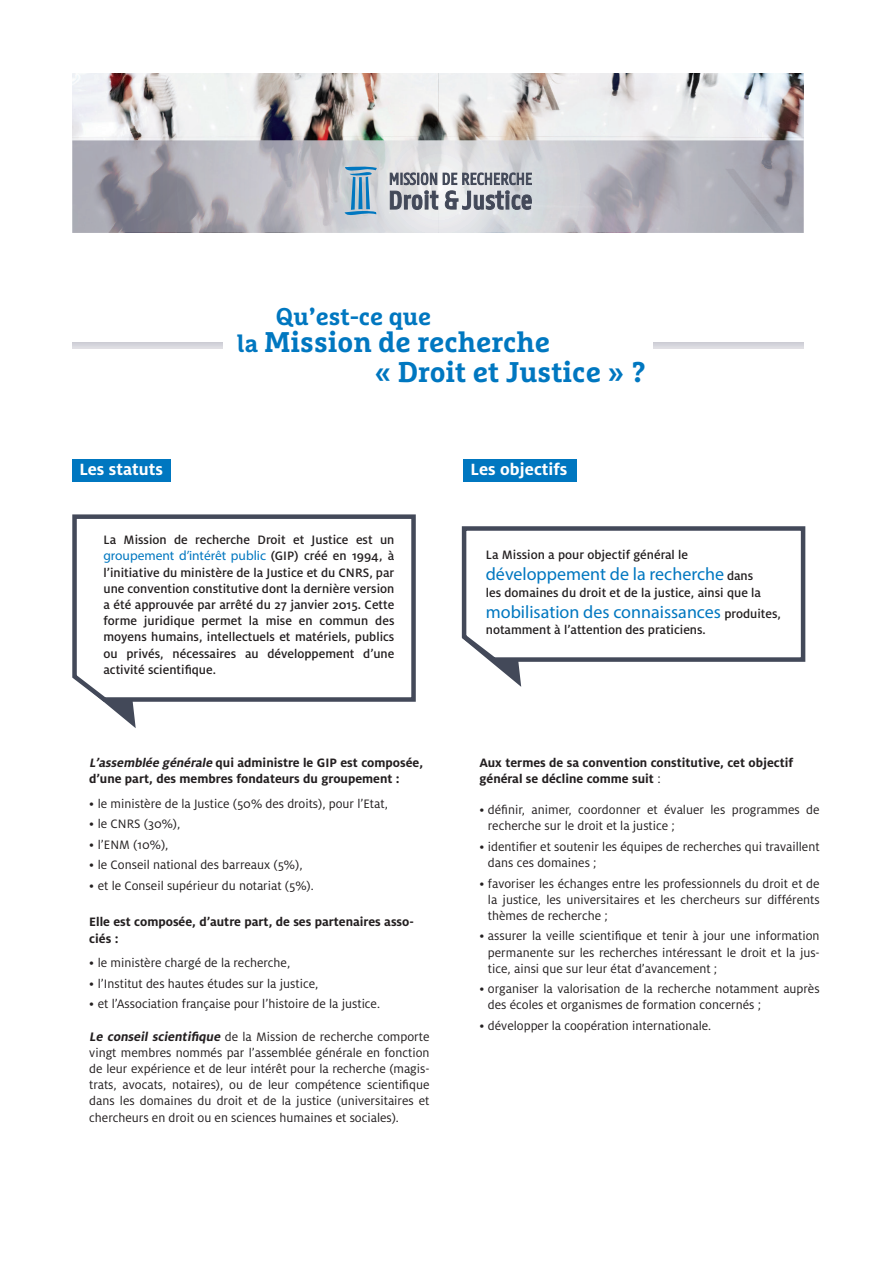
<style>
.page{position:relative;width:893px;height:1263px;background:#fff}
.page>*{position:absolute;margin:0;border:0;box-sizing:border-box;transform-origin:0 0}
.Titres{font:700 28.5px "Marselis Slab OT";color:#0077c0}
.Titres-2{font:700 24.15px "Marselis Slab OT";color:#0077c0}
.t1{font:18px "Myriad Pro";color:#0077c0}
.t2{font:700 18px "Milo";color:#fff}
.t3{font:13.5px/16.2px "Milo";color:#231f20;text-align:justify}
.t4{font:500 13.5px/16.2px "Milo OT";color:#231f20;text-align:justify}
.t5{font:700 13.5px/16.2px "Milo";color:#231f20}
.s1{font-size:24.15px}
.s2{font-family:"Myriad Pro";font-weight:400;color:#0077c0}
.s3{font-style:italic}
.s4{font-weight:700;font-style:italic;font-size:13.65px}
.s5{font-family:"Milo OT";font-weight:500;font-size:13.5px;color:#231f20}
.s6{font-weight:400}
</style>
<div class="page">
<div style="left:72px;top:342px;width:150px;height:7px;background:#d6d6dd"></div>
<div style="left:654px;top:342px;width:150px;height:7px;background:#d6d6dd"></div>
<div style="left:72px;top:459px;width:99px;height:23px;background:#0077c0"></div>
<div style="left:463px;top:459px;width:114px;height:23px;background:#0077c0"></div>
<img style="left:72px;top:73px;width:732px;height:67px">
<svg style="left:72px;top:140px;width:732px;height:93px;background:#b7b7be"></svg>
<svg style="left:390px;top:172px;width:142px;height:38px;background:#9da0a8"></svg>
<svg style="left:345px;top:166px;width:32px;height:53px;background:#8bb2cb"></svg>
<svg style="left:106px;top:704px;width:30px;height:24px"></svg>
<svg style="left:72px;top:514px;width:344px;height:190px"></svg>
<svg style="left:493px;top:664px;width:29px;height:23px"></svg>
<svg style="left:461px;top:526px;width:345px;height:138px"></svg>
<p class="Titres-2" style="left:276px;top:301px;width:157px">Qu’est-ce que</p>
<p class="Titres" style="left:237px;top:324px;width:314px"><span class="s1">la</span> Mission de recherche</p>
<p class="Titres" style="left:374px;top:354px;width:274px">« Droit et Justice » ?</p>
<p class="t2" style="left:79px;top:459px;width:85px">Les statuts</p>
<p class="t2" style="left:471px;top:459px;width:98px">Les objectifs</p>
<p class="t4" style="left:103px;top:532px;width:292px">La Mission de recherche Droit et Justice est un <span class="s2">groupement d’intérêt public</span> (GIP) créé en 1994, à l’initiative du ministère de la Justice et du CNRS, par une convention constitutive dont la dernière version a été approuvée par arrêté du 27 janvier 2015. Cette forme juridique permet la mise en commun des moyens humains, intellectuels et matériels, publics ou privés, nécessaires au développement d’une activité scientifique.</p>
<p class="t5" style="left:89px;top:754px;width:335px"><span class="s3">L’assemblée générale</span> qui administre le GIP est composée, d’une part, des membres fondateurs du groupement :</p>
<p class="t3" style="left:89px;top:795px;width:300px">• le ministère de la Justice (50% des droits), pour l’Etat,</p>
<p class="t3" style="left:89px;top:816px;width:93px">• le CNRS (30%),</p>
<p class="t3" style="left:89px;top:836px;width:81px">• l’ENM (10%),</p>
<p class="t3" style="left:89px;top:857px;width:215px">• le Conseil national des barreaux (5%),</p>
<p class="t3" style="left:89px;top:877px;width:226px">• et le Conseil supérieur du notariat (5%).</p>
<p class="t5" style="left:89px;top:914px;width:326px">Elle est composée, d’autre part, de ses partenaires asso&shy;ciés :</p>
<p class="t3" style="left:89px;top:955px;width:202px">• le ministère chargé de la recherche,</p>
<p class="t3" style="left:89px;top:975px;width:231px">• l’Institut des hautes études sur la justice,</p>
<p class="t3" style="left:89px;top:996px;width:292px">• et l’Association française pour l’histoire de la justice.</p>
<p class="t3" style="left:89px;top:1028px;width:342px"><span class="s4">Le conseil scientifique</span> de la Mission de recherche comporte vingt membres nommés par l’assemblée générale en fonction de leur expérience et de leur intérêt pour la recherche (magis&shy;trats, avocats, notaires), ou de leur compétence scientifique dans les domaines du droit et de la justice (universitaires et chercheurs en droit ou en sciences humaines et sociales).</p>
<p class="t4" style="left:486px;top:546px;width:204px">La Mission a pour objectif général le</p>
<p class="t1" style="left:486px;top:563px;width:269px">développement de la recherche <span class="s5">dans</span></p>
<p class="t4" style="left:486px;top:584px;width:277px">les domaines du droit et de la justice, ainsi que la</p>
<p class="t1" style="left:486px;top:601px;width:297px">mobilisation des connaissances <span class="s5">produites,</span></p>
<p class="t4" style="left:486px;top:622px;width:222px">notamment à l’attention des praticiens.</p>
<p class="t5" style="left:479px;top:754px;width:315px">Aux termes de sa convention constitutive, cet objectif général se décline comme suit <span class="s6">:</span></p>
<p class="t3" style="left:488px;top:802px;width:333px;text-indent:-9px">• définir, animer, coordonner et évaluer les programmes de recherche sur le droit et la justice ;</p>
<p class="t3" style="left:488px;top:838px;width:333px;text-indent:-9px">• identifier et soutenir les équipes de recherches qui travaillent dans ces domaines ;</p>
<p class="t3" style="left:488px;top:875px;width:333px;text-indent:-9px">• favoriser les échanges entre les professionnels du droit et de la justice, les universitaires et les chercheurs sur différents thèmes de recherche ;</p>
<p class="t3" style="left:488px;top:928px;width:333px;text-indent:-9px">• assurer la veille scientifique et tenir à jour une information permanente sur les recherches intéressant le droit et la jus&shy;tice, ainsi que sur leur état d’avancement ;</p>
<p class="t3" style="left:488px;top:981px;width:333px;text-indent:-9px">• organiser la valorisation de la recherche notamment auprès des écoles et organismes de formation concernés ;</p>
<p class="t3" style="left:479px;top:1017px;width:233px">• développer la coopération internationale.</p>
</div>
